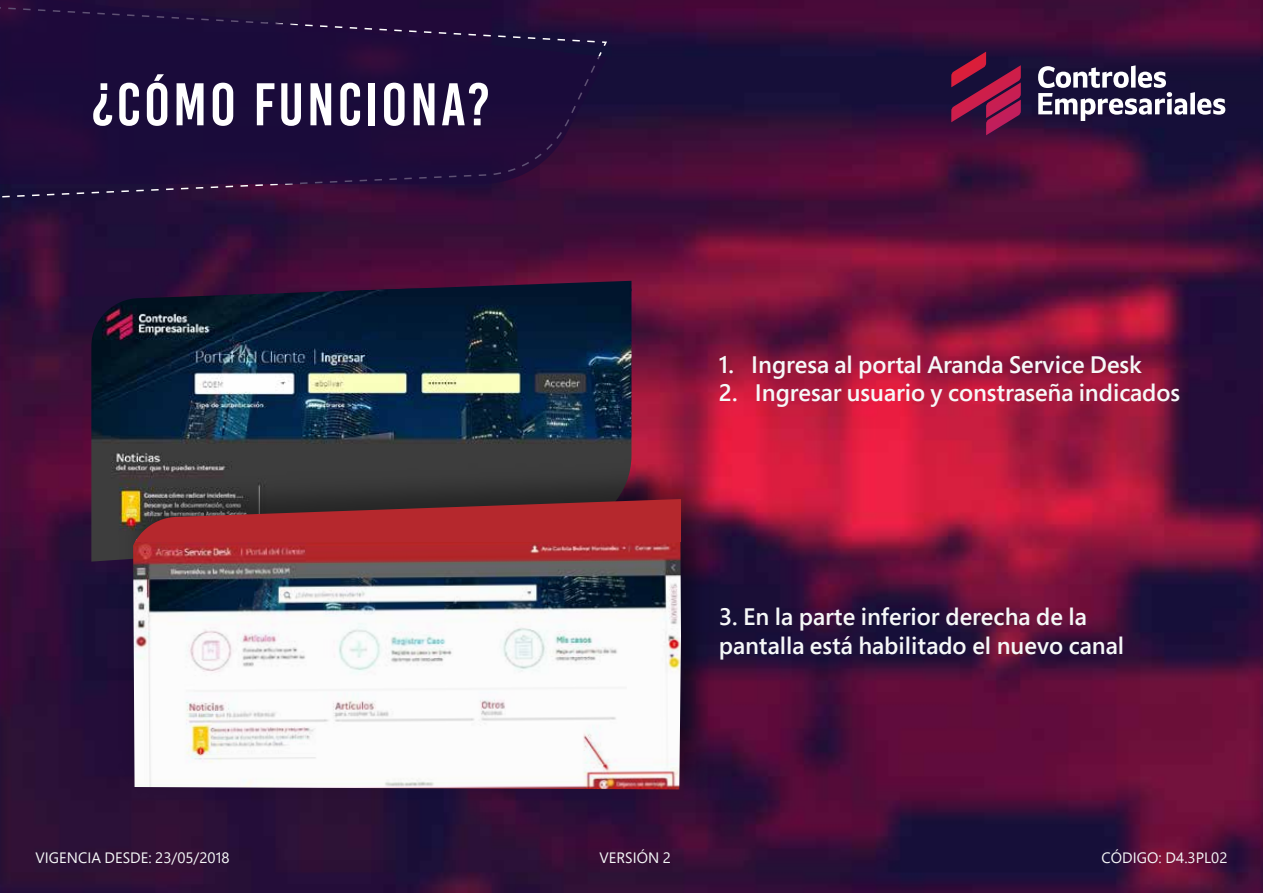
<style>
.page{position:relative;width:1263px;height:893px;background:#fff}
.page>*{position:absolute;margin:0;border:0;box-sizing:border-box;transform-origin:0 0}
.t1{font:60px "Bebas Kai";letter-spacing:.05em;color:#fff}
.t2{font:600 23.7px/28.5px "Segoe Pro";color:#f6f8f8}
.t3{font:15px "Segoe Pro";color:#f6f8f8}
</style>
<div class="page">
<img style="left:0;top:0;width:1263px;height:893px">
<svg style="left:951px;top:52px;width:70px;height:83px;background:#691541"></svg>
<svg style="left:1038px;top:65px;width:187px;height:56px"></svg>
<svg style="left:0;top:184px;width:603px;height:16px;background:#33133c"></svg>
<svg style="left:0;top:0;width:608px;height:184px;background:#1f0c3a"></svg>
<img style="left:91px;top:289px;width:540px;height:273px">
<img style="left:336px;top:281px;width:295px;height:10px">
<img style="left:106px;top:451px;width:623px;height:362px">
<img style="left:133px;top:542px;width:548px;height:247px">
<svg style="left:129px;top:499px;width:552px;height:43px;background:#972c2e"></svg>
<h1 class="t1" style="left:91px;top:72px;width:400px">¿CÓMO FUNCIONA?</h1>
<p class="t2" style="left:719px;top:350px;width:425px">1. Ingresa al portal Aranda Service Desk</p>
<p class="t2" style="left:719px;top:378px;width:463px">2. Ingresar usuario y constraseña indicados</p>
<p class="t2" style="left:719px;top:602px;width:407px">3. En la parte inferior derecha de la pantalla está habilitado el nuevo canal</p>
<p class="t3" style="left:35px;top:848px;width:196px">VIGENCIA DESDE: 23/05/2018</p>
<p class="t3" style="left:600px;top:848px;width:73px">VERSIÓN 2</p>
<p class="t3" style="left:1102px;top:848px;width:127px">CÓDIGO: D4.3PL02</p>
</div>
